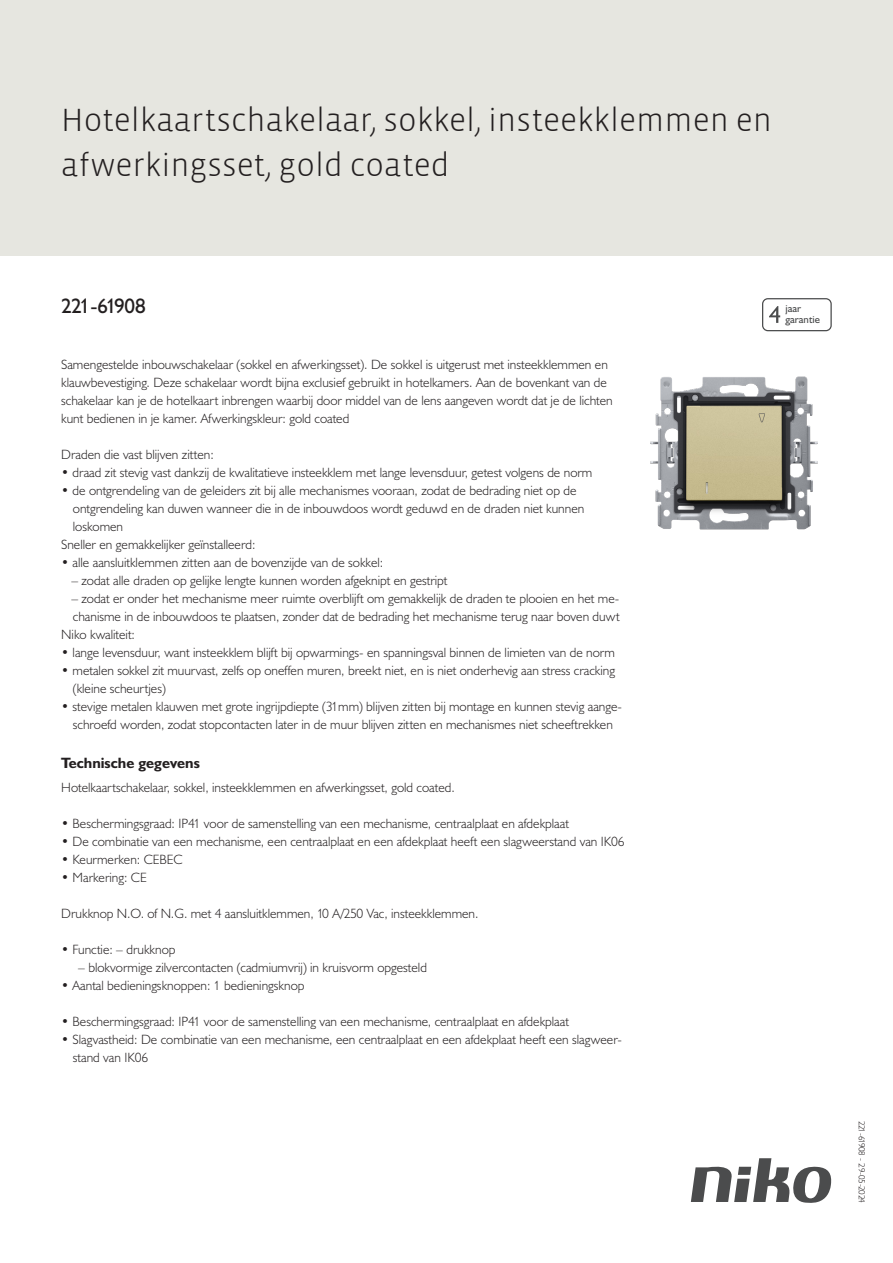
<style>
.page{position:relative;width:893px;height:1263px;background:#fff}
.page>*{position:absolute;margin:0;border:0;box-sizing:border-box;transform-origin:0 0}
.Title_datasheets{font:300 33px/45px "Vista Sans";color:#231f20}
.Article_number{font:21px "Humanist 521 BT";letter-spacing:-.06em;color:#231f20}
.Titles_parts{font:700 15px "Humanist 521 BT";color:#231f20}
.USP_Bullets{font:300 13.5px/18px "Humanist 521 BT";color:#231f20}
.Platte_tekst_CAB{font:300 13.5px/18px "Humanist 521 BT";color:#231f20}
.USP_Bullets_level_2{font:300 13.5px "Humanist 521 BT";color:#231f20}
.t1{font:10.8px/10.8px "Humanist 521 BT";color:#4b4c4d}
.Revision{font:300 9px "Humanist 521 BT";letter-spacing:-.05em;color:#231f20}
</style>
<div class="page">
<svg style="left:691px;top:1158px;width:141px;height:45px"></svg>
<div style="left:0;top:0;width:893px;height:255px;background:#e6e6e0"></div>
<svg style="left:762px;top:298px;width:70px;height:33px"></svg>
<img style="left:650px;top:376px;width:168px;height:154px">
<p class="Title_datasheets" style="left:61px;top:98px;width:712px">Hotelkaartschakelaar, sokkel, insteekklemmen en afwerkingsset, gold coated</p>
<p class="Article_number" style="left:61px;top:293px;width:86px">221-61908</p>
<p class="t1" style="left:785px;top:303px;width:36px">jaar garantie</p>
<p class="Platte_tekst_CAB" style="left:61px;top:355px;width:553px">Samengestelde inbouwschakelaar (sokkel en afwerkingsset). De sokkel is uitgerust met insteekklemmen en klauwbevestiging. Deze schakelaar wordt bijna exclusief gebruikt in hotelkamers. Aan de bovenkant van de schakelaar kan je de hotelkaart inbrengen waarbij door middel van de lens aangeven wordt dat je de lichten kunt bedienen in je kamer. Afwerkingskleur: gold coated</p>
<p class="USP_Bullets" style="left:61px;top:445px;width:154px">Draden die vast blijven zitten:</p>
<p class="USP_Bullets" style="left:61px;top:463px;width:533px">• draad zit stevig vast dankzij de kwalitatieve insteekklem met lange levensduur, getest volgens de norm</p>
<p class="USP_Bullets" style="left:73px;top:481px;width:513px;text-indent:-12px">• de ontgrendeling van de geleiders zit bij alle mechanismes vooraan, zodat de bedrading niet op de ontgrendeling kan duwen wanneer die in de inbouwdoos wordt geduwd en de draden niet kunnen loskomen</p>
<p class="USP_Bullets" style="left:61px;top:535px;width:196px">Sneller en gemakkelijker geïnstalleerd:</p>
<p class="USP_Bullets" style="left:61px;top:553px;width:324px">• alle aansluitklemmen zitten aan de bovenzijde van de sokkel:</p>
<p class="USP_Bullets" style="left:71px;top:571px;width:378px">– zodat alle draden op gelijke lengte kunnen worden afgeknipt en gestript</p>
<p class="USP_Bullets" style="left:71px;top:589px;width:550px">– zodat er onder het mechanisme meer ruimte overblijft om gemakkelijk de draden te plooien en het me&shy;chanisme in de inbouwdoos te plaatsen, zonder dat de bedrading het mechanisme terug naar boven duwt</p>
<p class="USP_Bullets" style="left:61px;top:625px;width:75px">Niko kwaliteit:</p>
<p class="USP_Bullets" style="left:61px;top:643px;width:555px">• lange levensduur, want insteekklem blijft bij opwarmings- en spanningsval binnen de limieten van de norm</p>
<p class="USP_Bullets" style="left:73px;top:661px;width:544px;text-indent:-12px">• metalen sokkel zit muurvast, zelfs op oneffen muren, breekt niet, en is niet onderhevig aan stress cracking (kleine scheurtjes)</p>
<p class="USP_Bullets" style="left:61px;top:697px;width:562px;text-align:center">• stevige metalen klauwen met grote ingrijpdiepte (31mm) blijven zitten bij montage en kunnen stevig aange&shy;schroefd worden, zodat stopcontacten later in de muur blijven zitten en mechanismes niet scheeftrekken</p>
<p class="Titles_parts" style="left:61px;top:753px;width:140px">Technische gegevens</p>
<p class="Platte_tekst_CAB" style="left:61px;top:778px;width:395px">Hotelkaartschakelaar, sokkel, insteekklemmen en afwerkingsset, gold coated.</p>
<p class="USP_Bullets" style="left:61px;top:814px;width:509px">• Beschermingsgraad: IP41 voor de samenstelling van een mechanisme, centraalplaat en afdekplaat</p>
<p class="USP_Bullets" style="left:61px;top:832px;width:565px">• De combinatie van een mechanisme, een centraalplaat en een afdekplaat heeft een slagweerstand van IK06</p>
<p class="USP_Bullets" style="left:61px;top:850px;width:123px">• Keurmerken: CEBEC</p>
<p class="USP_Bullets" style="left:61px;top:868px;width:87px">• Markering: CE</p>
<p class="USP_Bullets" style="left:61px;top:904px;width:419px">Drukknop N.O. of N.G. met 4 aansluitklemmen, 10 A/250 Vac, insteekklemmen.</p>
<p class="USP_Bullets" style="left:61px;top:940px;width:116px">• Functie: – drukknop</p>
<p class="USP_Bullets_level_2" style="left:78px;top:959px;width:350px">– blokvormige zilvercontacten (cadmiumvrij) in kruisvorm opgesteld</p>
<p class="USP_Bullets" style="left:61px;top:976px;width:245px">• Aantal bedieningsknoppen: 1 bedieningsknop</p>
<p class="USP_Bullets" style="left:61px;top:1012px;width:509px">• Beschermingsgraad: IP41 voor de samenstelling van een mechanisme, centraalplaat en afdekplaat</p>
<p class="USP_Bullets" style="left:73px;top:1030px;width:550px;text-indent:-12px">• Slagvastheid: De combinatie van een mechanisme, een centraalplaat en een afdekplaat heeft een slagweer&shy;stand van IK06</p>
<p class="Revision" style="left:868px;top:1121px;width:84px;rotate:90deg">221-61908 - 29-05-2024</p>
</div>
